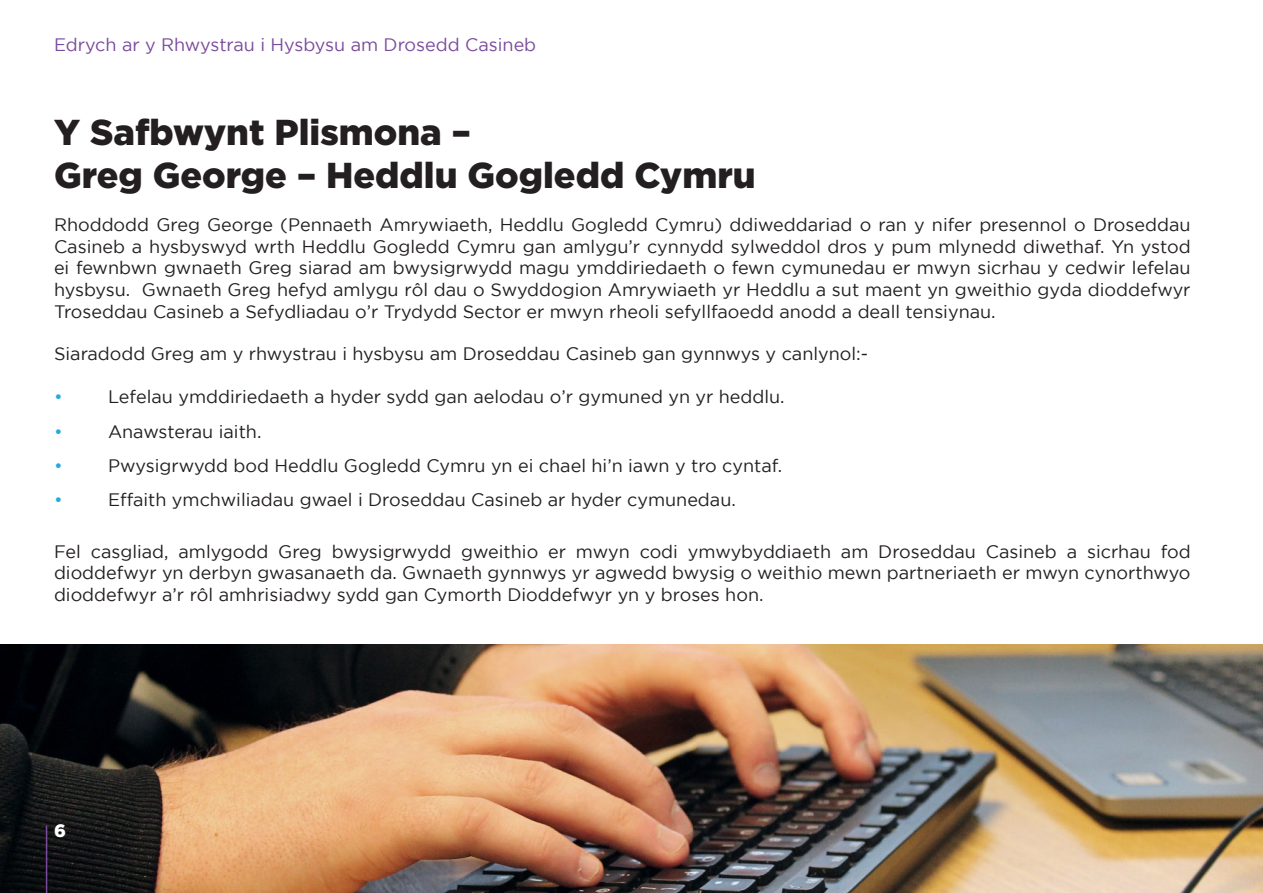
<style>
.page{position:relative;width:1263px;height:893px;background:#fff}
.page>*{position:absolute;margin:0;border:0;box-sizing:border-box;transform-origin:0 0}
.t1{font:900 36px/43.2px "Gotham";color:#231f20}
.t2{font:18px/21.6px "Gotham";color:#231f20;text-align:justify}
.t3{font:18px "Gotham";color:#7a4a9d}
.t4{font:18px "Gotham";color:#24aae1}
.t5{font:900 18px "Gotham";color:#fff}
</style>
<div class="page">
<img style="left:0;top:644px;width:1263px;height:249px">
<hr style="left:46px;top:825px;width:1px;height:68px;background:#7a4a9d">
<p class="t3" style="left:54px;top:35px;width:484px">Edrych ar y Rhwystrau i Hysbysu am Drosedd Casineb</p>
<p class="t1" style="left:54px;top:110px;width:703px">Y Safbwynt Plismona –<br>Greg George – Heddlu Gogledd Cymru</p>
<p class="t2" style="left:54px;top:214px;width:1138px">Rhoddodd Greg George (Pennaeth Amrywiaeth, Heddlu Gogledd Cymru) ddiweddariad o ran y nifer presennol o Droseddau Casineb a hysbyswyd wrth Heddlu Gogledd Cymru gan amlygu’r cynnydd sylweddol dros y pum mlynedd diwethaf. Yn ystod ei fewnbwn gwnaeth Greg siarad am bwysigrwydd magu ymddiriedaeth o fewn cymunedau er mwyn sicrhau y cedwir lefelau hysbysu. Gwnaeth Greg hefyd amlygu rôl dau o Swyddogion Amrywiaeth yr Heddlu a sut maent yn gweithio gyda dioddefwyr Troseddau Casineb a Sefydliadau o’r Trydydd Sector er mwyn rheoli sefyllfaoedd anodd a deall tensiynau.</p>
<p class="t2" style="left:54px;top:343px;width:816px">Siaradodd Greg am y rhwystrau i hysbysu am Droseddau Casineb gan gynnwys y canlynol:-</p>
<p class="t4" style="left:54px;top:387px;width:10px">•</p>
<p class="t2" style="left:108px;top:386px;width:678px">Lefelau ymddiriedaeth a hyder sydd gan aelodau o’r gymuned yn yr heddlu.</p>
<p class="t4" style="left:54px;top:421px;width:10px">•</p>
<p class="t2" style="left:108px;top:420px;width:155px">Anawsterau iaith.</p>
<p class="t4" style="left:54px;top:456px;width:10px">•</p>
<p class="t2" style="left:108px;top:455px;width:675px">Pwysigrwydd bod Heddlu Gogledd Cymru yn ei chael hi’n iawn y tro cyntaf.</p>
<p class="t4" style="left:54px;top:490px;width:10px">•</p>
<p class="t2" style="left:108px;top:489px;width:629px">Effaith ymchwiliadau gwael i Droseddau Casineb ar hyder cymunedau.</p>
<p class="t2" style="left:54px;top:540px;width:1138px">Fel casgliad, amlygodd Greg bwysigrwydd gweithio er mwyn codi ymwybyddiaeth am Droseddau Casineb a sicrhau fod dioddefwyr yn derbyn gwasanaeth da. Gwnaeth gynnwys yr agwedd bwysig o weithio mewn partneriaeth er mwyn cynorthwyo dioddefwyr a’r rôl amhrisiadwy sydd gan Cymorth Dioddefwyr yn y broses hon.</p>
<p class="t5" style="left:54px;top:821px;width:13px">6</p>
</div>
